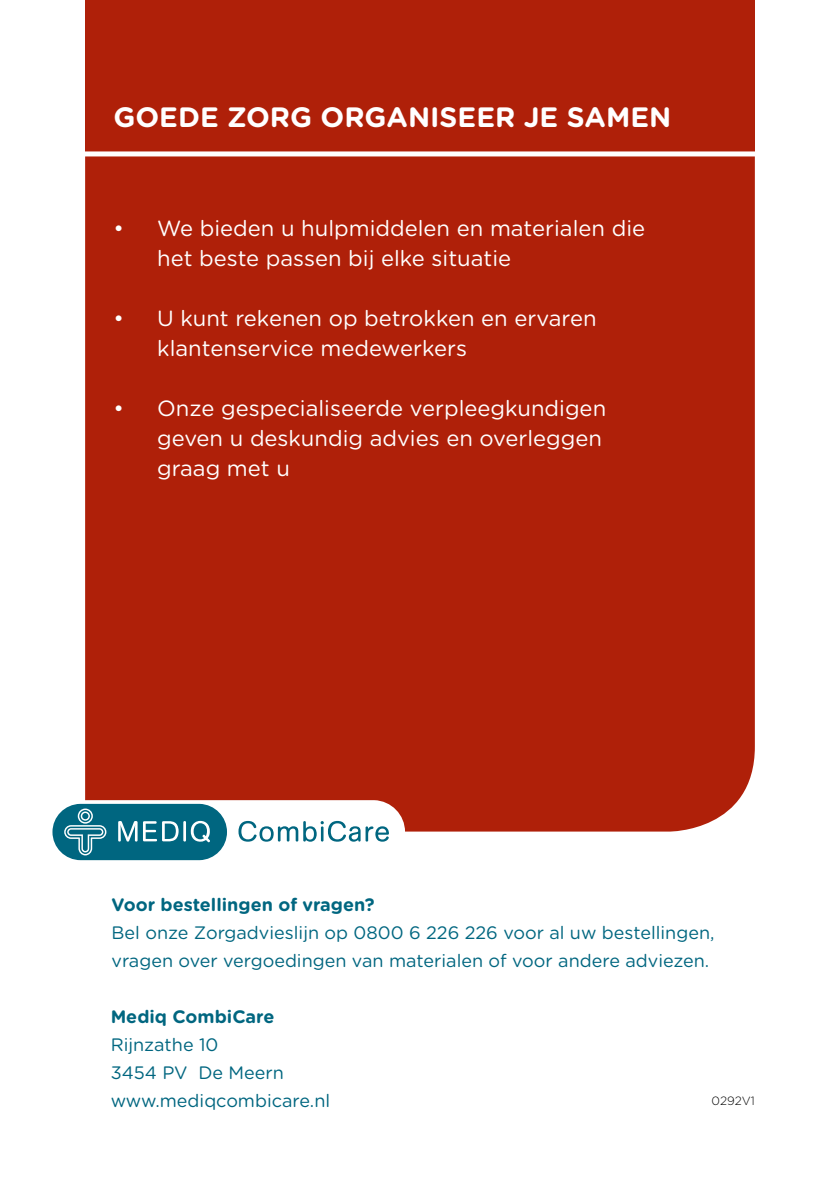
<style>
.page{position:relative;width:840px;height:1191px;background:#fff}
.page>*{position:absolute;margin:0;border:0;box-sizing:border-box;transform-origin:0 0}
.t1{font:700 28px "Gotham Rounded";color:#fff}
.t2{font:22px/30px "Gotham Rounded";color:#fff}
.t3{font:18px/28px "Gotham Rounded";color:#006680}
.t4{font:700 18px "Gotham Rounded";color:#006680}
.t5{font:300 12px "Gotham Rounded";color:#000}
</style>
<div class="page">
<div style="left:85px;top:156px;width:669px;height:675px;background:#af2009"></div>
<div style="left:85px;top:0;width:669px;height:152px;background:#af2009"></div>
<div style="left:0;top:151px;width:839px;height:5px;background:#fff"></div>
<svg style="left:52px;top:800px;width:353px;height:61px"></svg>
<p class="t1" style="left:113px;top:97px;width:559px">GOEDE ZORG ORGANISEER JE SAMEN</p>
<p class="t2" style="left:157px;top:212px;width:489px;text-indent:-44px">• We bieden u hulpmiddelen en materialen die het beste passen bij elke situatie</p>
<p class="t2" style="left:157px;top:302px;width:440px;text-indent:-44px">• U kunt rekenen op betrokken en ervaren klantenservice medewerkers</p>
<p class="t2" style="left:157px;top:392px;width:450px;text-indent:-44px">• Onze gespecialiseerde verpleegkundigen geven u deskundig advies en overleggen graag met u</p>
<p class="t4" style="left:111px;top:891px;width:264px">Voor bestellingen of vragen?</p>
<p class="t3" style="left:111px;top:918px;width:604px">Bel onze Zorgadvieslijn op 0800 6 226 226 voor al uw bestellingen, vragen over vergoedingen van materialen of voor andere adviezen.</p>
<p class="t4" style="left:111px;top:1003px;width:165px">Mediq CombiCare</p>
<p class="t3" style="left:111px;top:1030px;width:221px">Rijnzathe 10<br>3454 PV De Meern www.mediqcombicare.nl</p>
<p class="t5" style="left:711px;top:1093px;width:45px">0292V1</p>
</div>
